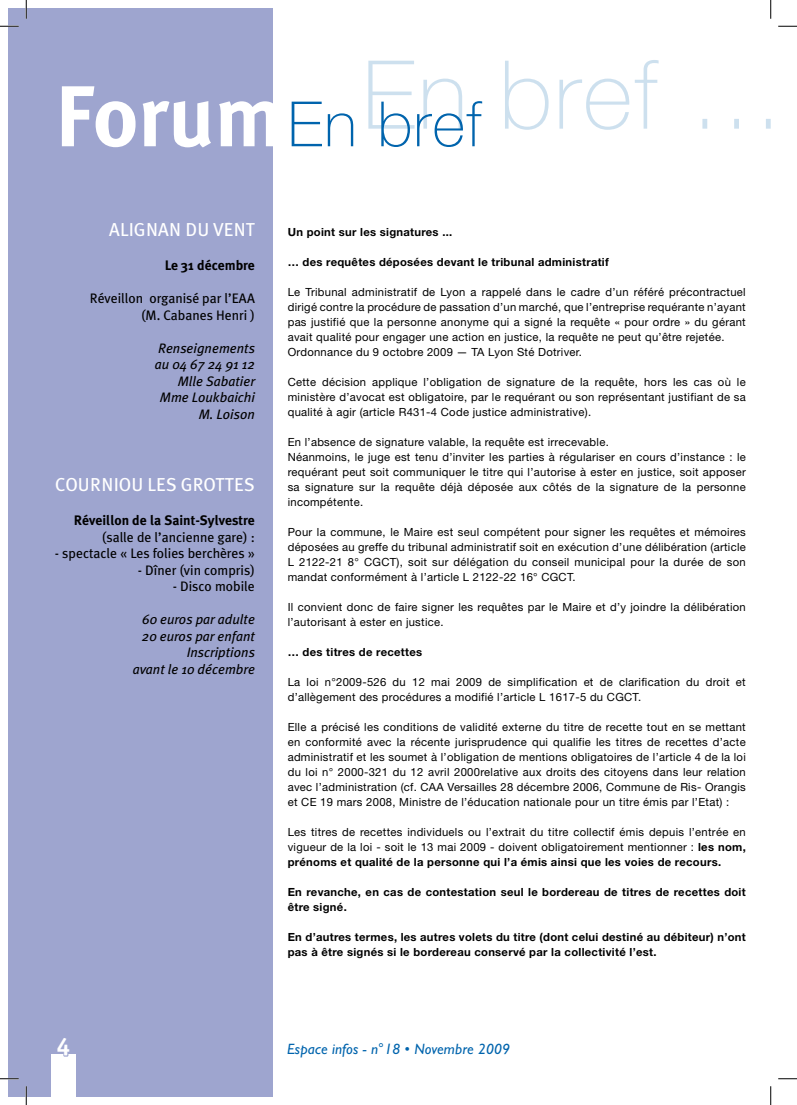
<style>
.page{position:relative;width:797px;height:1105px;background:#fff}
.page>*{position:absolute;margin:0;border:0;box-sizing:border-box;transform-origin:0 0}
.t1{font:100 62.5px "Helvetica Neue LT";letter-spacing:.025em;color:#0064ad}
.t2{font:700 25px "Officina Serif";color:#fff}
.t3{font:18.75px "Meta Plus";color:#fff}
.t4{font:italic 15px "Gill Sans";letter-spacing:.01em;color:#0064ad}
.t5{font:13.75px/16.5px "Meta Plus";color:#000;text-align:right}
.t6{font:italic 13.75px/16.5px "Meta Plus";color:#000;text-align:right}
.t7{font:700 13.75px "Meta Plus";color:#000}
.t8{font:11.25px/15px "Helvetica Neue LT";letter-spacing:.025em;color:#000}
.t9{font:700 11.25px/15px "Helvetica Neue LT";letter-spacing:.025em;color:#000}
.s1{font-family:"Meta Plus";font-weight:700;font-size:86.25px;color:#fff}
.s2{font-weight:700}
</style>
<div class="page">
<div style="left:9px;top:9px;width:264px;height:1087px;background:#9ea5cf"></div>
<div style="left:51px;top:1054px;width:25px;height:42px;background:#fff"></div>
<svg style="left:63px;top:1054px;width:6px;height:3px"></svg>
<svg style="left:368px;top:60px;width:402px;height:70px"></svg>
<svg style="left:0;top:25px;width:19px;height:2px"></svg>
<svg style="left:778px;top:25px;width:19px;height:2px"></svg>
<svg style="left:0;top:1078px;width:19px;height:1px"></svg>
<svg style="left:778px;top:1078px;width:19px;height:1px"></svg>
<svg style="left:25px;top:0;width:2px;height:19px"></svg>
<svg style="left:25px;top:1086px;width:2px;height:19px"></svg>
<svg style="left:770px;top:0;width:1px;height:19px"></svg>
<svg style="left:770px;top:1086px;width:1px;height:19px"></svg>
<h1 class="t1" style="left:55px;top:88px;width:428px"><span class="s1">Forum</span>En bref</h1>
<h3 class="t3" style="left:109px;top:219px;width:12px">alignan</h3>
<h3 class="t3" style="left:185px;top:219px;width:71px">du vent</h3>
<p class="t7" style="left:165px;top:258px;width:92px">Le 31 décembre</p>
<p class="t5" style="left:90px;top:290px;width:166px">Réveillon organisé par l’EAA (M. Cabanes Henri )</p>
<p class="t6" style="left:155px;top:340px;width:101px">Renseignements au 04 67 24 91 12<br>Mlle Sabatier<br>Mme Loukbaichi<br>M. Loison</p>
<h3 class="t3" style="left:55px;top:474px;width:201px">COU RNIOU LES GROTTES</h3>
<p class="t7" style="left:74px;top:513px;width:183px">Réveillon de la Saint-Sylvestre</p>
<p class="t5" style="left:102px;top:529px;width:154px">(salle de l’ancienne gare) :</p>
<p class="t5" style="left:55px;top:545px;width:201px">- spectacle « Les folies berchères »</p>
<p class="t5" style="left:138px;top:562px;width:119px">- Dîner (vin compris)</p>
<p class="t5" style="left:173px;top:578px;width:84px">- Disco mobile</p>
<p class="t6" style="left:133px;top:611px;width:124px">60 euros par adulte<br>20 euros par enfant<br>Inscriptions<br>avant le 10 décembre</p>
<h2 class="t2" style="left:57px;top:1031px;width:15px">4</h2>
<p class="t9" style="left:288px;top:224px;width:166px">Un point sur les signatures ...</p>
<p class="t9" style="left:288px;top:254px;width:323px">… des requêtes déposées devant le tribunal administratif</p>
<p class="t8" style="left:288px;top:285px;width:459px">Le Tribunal administratif de Lyon a rappelé dans le cadre d’un référé précontractuel dirigé contre la procédure de passation d’un marché, que l’entreprise requérante n’ayant pas justifié que la personne anonyme qui a signé la requête « pour ordre » du gérant avait qualité pour engager une action en justice, la requête ne peut qu’être rejetée.<br>Ordonnance du 9 octobre 2009 — TA Lyon Sté Dotriver.</p>
<p class="t8" style="left:288px;top:375px;width:459px;text-align:justify">Cette décision applique l’obligation de signature de la requête, hors les cas où le ministère d’avocat est obligatoire, par le requérant ou son représentant justifiant de sa qualité à agir (article R431-4 Code justice administrative).</p>
<p class="t8" style="left:288px;top:435px;width:459px">En l’absence de signature valable, la requête est irrecevable.<br>Néanmoins, le juge est tenu d’inviter les parties à régulariser en cours d’instance : le requérant peut soit communiquer le titre qui l’autorise à ester en justice, soit apposer sa signature sur la requête déjà déposée aux côtés de la signature de la personne incompétente.</p>
<p class="t8" style="left:288px;top:525px;width:459px;text-align:justify">Pour la commune, le Maire est seul compétent pour signer les requêtes et mémoires déposées au greffe du tribunal administratif soit en exécution d’une délibération (article L 2122-21 8° CGCT), soit sur délégation du conseil municipal pour la durée de son mandat conformément à l’article L 2122-22 16° CGCT.</p>
<p class="t8" style="left:288px;top:600px;width:459px">Il convient donc de faire signer les requêtes par le Maire et d’y joindre la délibération l’autorisant à ester en justice.</p>
<p class="t9" style="left:288px;top:644px;width:136px">… des titres de recettes</p>
<p class="t8" style="left:288px;top:675px;width:459px">La loi n°2009-526 du 12 mai 2009 de simplification et de clarification du droit et d’allègement des procédures a modifié l’article L 1617-5 du CGCT.</p>
<p class="t8" style="left:288px;top:720px;width:459px;text-align:justify">Elle a précisé les conditions de validité externe du titre de recette tout en se mettant en conformité avec la récente jurisprudence qui qualifie les titres de recettes d’acte administratif et les soumet à l’obligation de mentions obligatoires de l’article 4 de la loi du loi n° 2000-321 du 12 avril 2000relative aux droits des citoyens dans leur relation avec l’administration (cf. CAA Versailles 28 décembre 2006, Commune de Ris- Orangis et CE 19 mars 2008, Ministre de l’éducation nationale pour un titre émis par l’Etat) :</p>
<p class="t8" style="left:288px;top:825px;width:459px;text-align:justify">Les titres de recettes individuels ou l’extrait du titre collectif émis depuis l’entrée en vigueur de la loi - soit le 13 mai 2009 - doivent obligatoirement mentionner : <span class="s2">les nom, prénoms et qualité de la personne qui l’a émis ainsi que les voies de recours.</span></p>
<p class="t9" style="left:288px;top:884px;width:459px">En revanche, en cas de contestation seul le bordereau de titres de recettes doit être signé.</p>
<p class="t9" style="left:288px;top:929px;width:459px">En d’autres termes, les autres volets du titre (dont celui destiné au débiteur) n’ont pas à être signés si le bordereau conservé par la collectivité l’est.</p>
<h3 class="t4" style="left:287px;top:1040px;width:224px">Espace infos - n°18 • Novembre 2009</h3>
</div>
